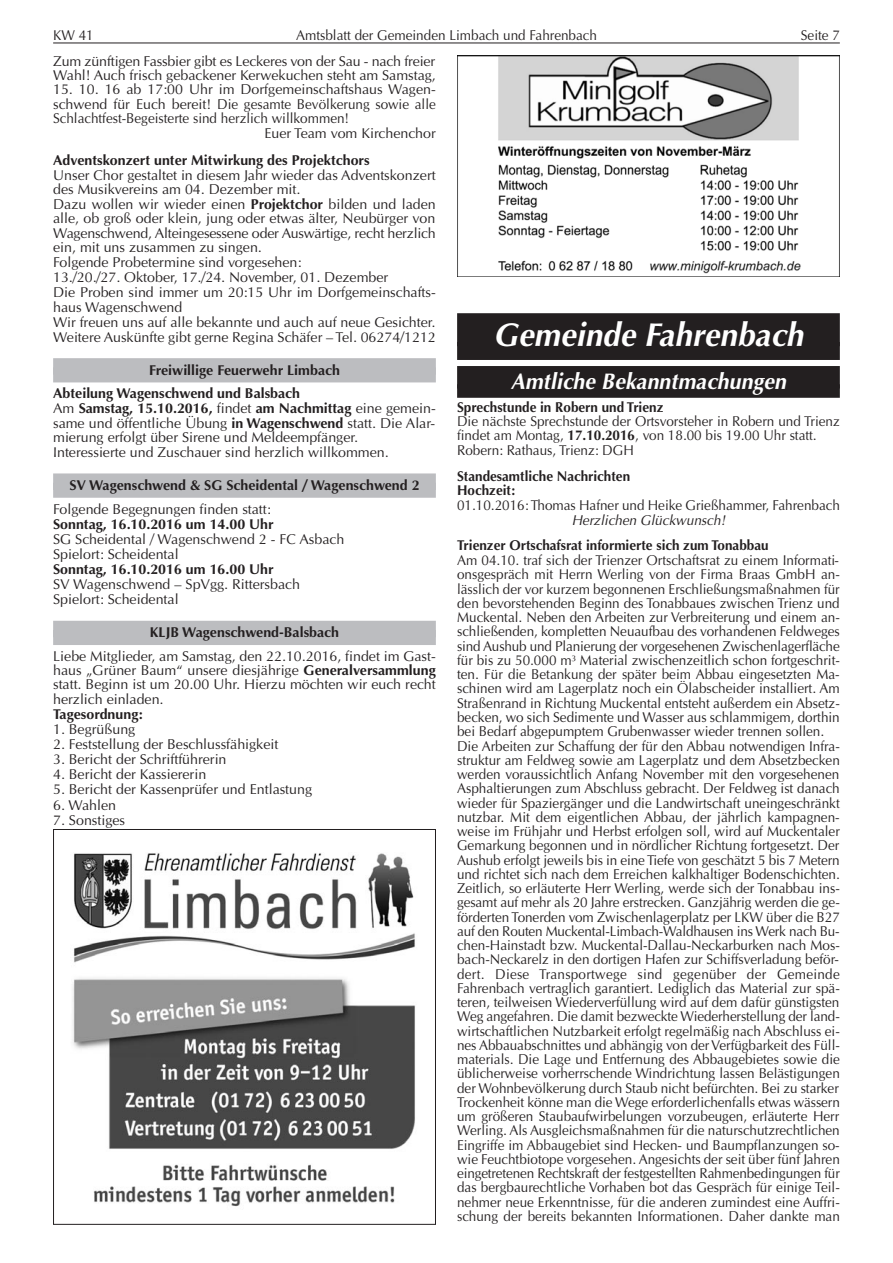
<style>
.page{position:relative;width:893px;height:1263px;background:#fff}
.page>*{position:absolute;margin:0;border:0;box-sizing:border-box;transform-origin:0 0}
.t1{font:italic 700 33px "Optima";color:#fff;scale:.95 1}
.t2{font:italic 700 22.5px "Optima";color:#fff;scale:.95 1}
.t3{font:14.25px/14.2px "Optima";color:#231f20;scale:.95 1}
.t4{font:14.25px/14.7px "Optima";color:#231f20}
.t5{font:700 14.25px/23.7px "Optima";color:#231f20}
.t6{font:700 14.25px/14.5px "Optima";color:#231f20;scale:.95 1}
.t7{font:italic 14.25px "Optima";color:#231f20;scale:.95 1}
.s1{font-weight:700}
</style>
<div class="page">
<div style="left:53px;top:358px;width:383px;height:17px;background:#bcbdc0"></div>
<div style="left:53px;top:367px;width:383px;height:15px;background:#bcbdc0"></div>
<div style="left:53px;top:473px;width:383px;height:17px;background:#bcbdc0"></div>
<div style="left:53px;top:483px;width:383px;height:15px;background:#bcbdc0"></div>
<div style="left:53px;top:621px;width:383px;height:16px;background:#bcbdc0"></div>
<div style="left:53px;top:630px;width:383px;height:15px;background:#bcbdc0"></div>
<div style="left:457px;top:313px;width:383px;height:33px;background:#231f20"></div>
<div style="left:457px;top:342px;width:383px;height:18px;background:#231f20"></div>
<div style="left:457px;top:366px;width:383px;height:22px;background:#231f20"></div>
<div style="left:457px;top:384px;width:383px;height:14px;background:#231f20"></div>
<img style="left:72px;top:853px;width:343px;height:354px">
<div style="left:53px;top:829px;width:383px;height:396px;border:1px solid #231f20"></div>
<img style="left:457px;top:55px;width:383px;height:222px">
<hr style="left:53px;top:43px;width:787px;height:1px;background:#231f20">
<p class="t3" style="left:53px;top:30px;width:44px">KW 41</p>
<p class="t3" style="left:296px;top:30px;width:318px">Amtsblatt der Gemeinden Limbach und Fahrenbach</p>
<p class="t3" style="left:801px;top:30px;width:43px">Seite 7</p>
<p class="t4" style="left:53px;top:55px;width:384px;line-height:14.2px">Zum zünftigen Fassbier gibt es Leckeres von der Sau - nach freier<br>Wahl! Auch frisch gebackener Kerwekuchen steht am Samstag,</p>
<p class="t4" style="left:53px;top:84px;width:384px">15. 10. 16 ab 17:00 Uhr im Dorfgemeinschaftshaus Wagen-</p>
<p class="t4" style="left:53px;top:98px;width:384px">schwend für Euch bereit! Die gesamte Bevölkerung sowie alle</p>
<p class="t3" style="left:53px;top:112px;width:313px">Schlachtfest-Begeisterte sind herzlich willkommen!</p>
<p class="t4" style="left:264px;top:127px;width:173px">Euer Team vom Kirchenchor</p>
<p class="t5" style="left:53px;top:149px;width:318px">Adventskonzert unter Mitwirkung des Projektchors</p>
<p class="t4" style="left:53px;top:169px;width:384px">Unser Chor gestaltet in diesem Jahr wieder das Adventskonzert des Musikvereins am 04. Dezember mit.<br>Dazu wollen wir wieder einen <span class="s1">Projektchor</span> bilden und laden alle, ob groß oder klein, jung oder etwas älter, Neubürger von Wagenschwend, Alteingesessene oder Auswärtige, recht herzlich ein, mit uns zusammen zu singen.<br>Folgende Probetermine sind vorgesehen:<br>13./20./27. Oktober, 17./24. November, 01. Dezember<br>Die Proben sind immer um 20:15 Uhr im Dorfgemeinschafts&shy;haus Wagenschwend<br>Wir freuen uns auf alle bekannte und auch auf neue Gesichter.<br>Weitere Auskünfte gibt gerne Regina Schäfer – Tel. 06274/1212</p>
<p class="t5" style="left:53px;top:359px;width:288px;text-indent:96px">Freiwillige Feuerwehr Limbach<br>Abteilung Wagenschwend und Balsbach</p>
<p class="t4" style="left:53px;top:403px;width:384px">Am <span class="s1">Samstag, 15.10.2016,</span> findet <span class="s1">am Nachmittag</span> eine gemein&shy;same und öffentliche Übung <span class="s1">in Wagenschwend</span> statt. Die Alar&shy;mierung erfolgt über Sirene und Meldeempfänger.<br>Interessierte und Zuschauer sind herzlich willkommen.</p>
<p class="t5" style="left:69px;top:475px;width:352px">SV Wagenschwend &amp; SG Scheidental / Wagenschwend 2</p>
<p class="t4" style="left:53px;top:503px;width:219px">Folgende Begegnungen finden statt:</p>
<p class="t5" style="left:53px;top:513px;width:222px">Sonntag, 16.10.2016 um 14.00 Uhr</p>
<p class="t4" style="left:53px;top:533px;width:293px;line-height:15.1px">SG Scheidental / Wagenschwend 2 - FC Asbach<br>Spielort: Scheidental</p>
<p class="t5" style="left:53px;top:559px;width:222px">Sonntag, 16.10.2016 um 16.00 Uhr</p>
<p class="t4" style="left:53px;top:578px;width:248px;line-height:15.1px">SV Wagenschwend – SpVgg. Rittersbach<br>Spielort: Scheidental</p>
<p class="t5" style="left:150px;top:622px;width:191px">KLJB Wagenschwend-Balsbach</p>
<p class="t4" style="left:53px;top:650px;width:384px;line-height:14.2px;text-align:justify">Liebe Mitglieder, am Samstag, den 22.10.2016, findet im Gast&shy;haus „Grüner Baum“ unsere diesjährige <span class="s1">Generalversammlung </span>statt. Beginn ist um 20.00 Uhr. Hierzu möchten wir euch recht herzlich einladen.</p>
<p class="t5" style="left:53px;top:703px;width:91px">Tagesordnung:</p>
<p class="t4" style="left:53px;top:723px;width:84px">1. Begrüßung</p>
<p class="t4" style="left:53px;top:738px;width:227px">2. Feststellung der Beschlussfähigkeit</p>
<p class="t4" style="left:53px;top:753px;width:175px">3. Bericht der Schriftführerin</p>
<p class="t4" style="left:53px;top:768px;width:155px">4. Bericht der Kassiererin</p>
<p class="t4" style="left:53px;top:784px;width:261px">5. Bericht der Kassenprüfer und Entlastung</p>
<p class="t4" style="left:53px;top:799px;width:65px">6. Wahlen</p>
<p class="t4" style="left:53px;top:814px;width:73px">7. Sonstiges</p>
<h1 class="t1" style="left:494px;top:321px;width:334px">Gemeinde Fahrenbach</h1>
<h2 class="t2" style="left:511px;top:372px;width:296px">Amtliche Bekanntmachungen</h2>
<p class="t6" style="left:457px;top:401px;width:219px">Sprechstunde in Robern und Trienz</p>
<p class="t3" style="left:457px;top:415px;width:404px">Die nächste Sprechstunde der Ortsvorsteher in Robern und Trienz findet am Montag, <span class="s1">17.10.2016</span>, von 18.00 bis 19.00 Uhr statt.<br>Robern: Rathaus, Trienz: DGH</p>
<p class="t6" style="left:457px;top:470px;width:184px">Standesamtliche Nachrichten<br>Hochzeit:</p>
<p class="t3" style="left:457px;top:499px;width:404px">01.10.2016: Thomas Hafner und Heike Grießhammer, Fahrenbach</p>
<p class="t7" style="left:572px;top:514px;width:166px">Herzlichen Glückwunsch!</p>
<p class="t6" style="left:457px;top:540px;width:329px">Trienzer Ortschafsrat informierte sich zum Tonabbau</p>
<p class="t3" style="left:457px;top:554px;width:404px">Am 04.10. traf sich der Trienzer Ortschaftsrat zu einem Informati&shy;onsgespräch mit Herrn Werling von der Firma Braas GmbH an&shy;lässlich der vor kurzem begonnenen Erschließungsmaßnahmen für den bevorstehenden Beginn des Tonabbaues zwischen Trienz und Muckental. Neben den Arbeiten zur Verbreiterung und einem an&shy;schließenden, kompletten Neuaufbau des vorhandenen Feldweges sind Aushub und Planierung der vorgesehenen Zwischenlagerfläche für bis zu 50.000 m³ Material zwischenzeitlich schon fortgeschrit&shy;ten. Für die Betankung der später beim Abbau eingesetzten Ma&shy;schinen wird am Lagerplatz noch ein Ölabscheider installiert. Am Straßenrand in Richtung Muckental entsteht außerdem ein Absetz&shy;becken, wo sich Sedimente und Wasser aus schlammigem, dorthin bei Bedarf abgepumptem Grubenwasser wieder trennen sollen.<br>Die Arbeiten zur Schaffung der für den Abbau notwendigen Infra&shy;struktur am Feldweg sowie am Lagerplatz und dem Absetzbecken werden voraussichtlich Anfang November mit den vorgesehenen Asphaltierungen zum Abschluss gebracht. Der Feldweg ist danach wieder für Spaziergänger und die Landwirtschaft uneingeschränkt nutzbar. Mit dem eigentlichen Abbau, der jährlich kampagnen&shy;weise im Frühjahr und Herbst erfolgen soll, wird auf Muckentaler Gemarkung begonnen und in nördlicher Richtung fortgesetzt. Der Aushub erfolgt jeweils bis in eine Tiefe von geschätzt 5 bis 7 Metern und richtet sich nach dem Erreichen kalkhaltiger Bodenschichten.<br>Zeitlich, so erläuterte Herr Werling, werde sich der Tonabbau ins&shy;gesamt auf mehr als 20 Jahre erstrecken. Ganzjährig werden die ge&shy;förderten Tonerden vom Zwischenlagerplatz per LKW über die B27 auf den Routen Muckental-Limbach-Waldhausen ins Werk nach Bu&shy;chen-Hainstadt bzw. Muckental-Dallau-Neckarburken nach Mos&shy;bach-Neckarelz in den dortigen Hafen zur Schiffsverladung beför&shy;dert. Diese Transportwege sind gegenüber der Gemeinde Fahrenbach vertraglich garantiert. Lediglich das Material zur spä&shy;teren, teilweisen Wiederverfüllung wird auf dem dafür günstigsten Weg angefahren. Die damit bezweckte Wiederherstellung der land&shy;wirtschaftlichen Nutzbarkeit erfolgt regelmäßig nach Abschluss ei&shy;nes Abbauabschnittes und abhängig von der Verfügbarkeit des Füll&shy;materials. Die Lage und Entfernung des Abbaugebietes sowie die üblicherweise vorherrschende Windrichtung lassen Belästigungen der Wohnbevölkerung durch Staub nicht befürchten. Bei zu starker Trockenheit könne man die Wege erforderlichenfalls etwas wässern um größeren Staubaufwirbelungen vorzubeugen, erläuterte Herr Werling. Als Ausgleichsmaßnahmen für die naturschutzrechtlichen Eingriffe im Abbaugebiet sind Hecken- und Baumpflanzungen so&shy;wie Feuchtbiotope vorgesehen. Angesichts der seit über fünf Jahren eingetretenen Rechtskraft der festgestellten Rahmenbedingungen für das bergbaurechtliche Vorhaben bot das Gespräch für einige Teil&shy;nehmer neue Erkenntnisse, für die anderen zumindest eine Auffri&shy;schung der bereits bekannten Informationen. Daher dankte man</p>
</div>
